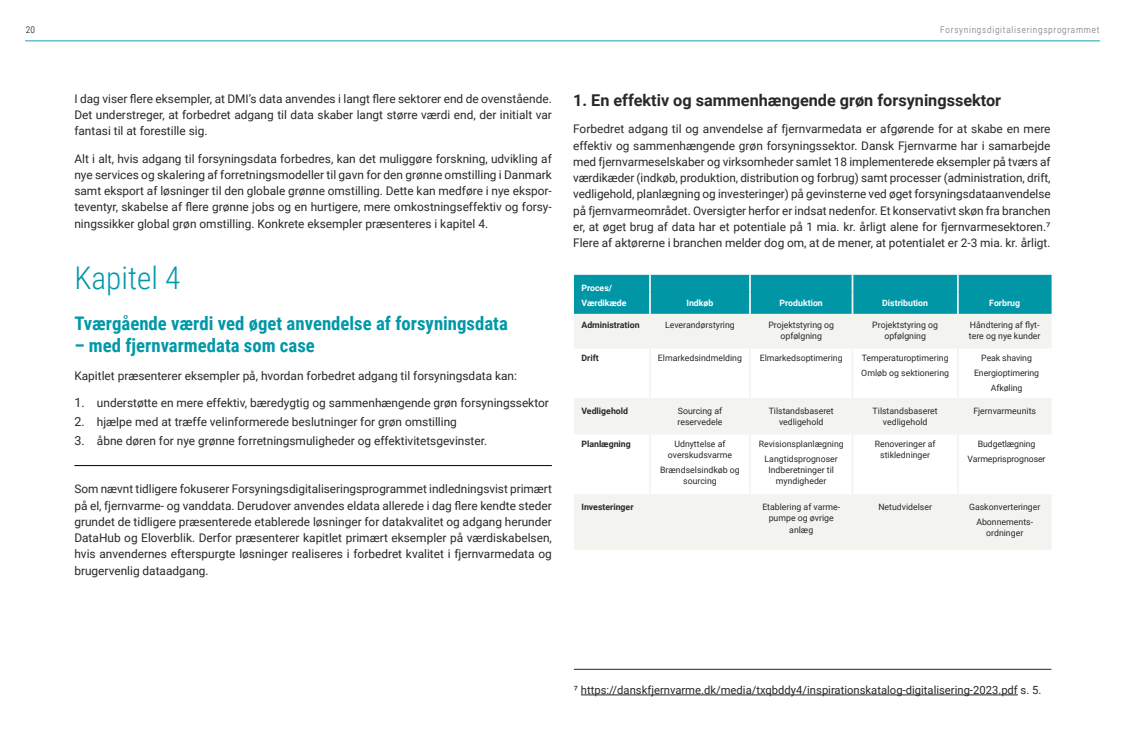
<style>
.page{position:relative;width:1125px;height:750px;background:#fff}
.page>*{position:absolute;margin:0;border:0;box-sizing:border-box;transform-origin:0 0}
.t1{font:300 31.25px "Roboto Condensed";color:#0098a8}
.t2{font:700 18.75px "Roboto Condensed";color:#0098a8}
.t3{font:700 16.25px "Roboto";color:#282827}
.t4{font:11.88px/16.2px "Roboto";color:#282827;text-align:justify}
.t5{font:11.25px "Roboto";color:#272727}
.t6{font:300 9.38px "Roboto Condensed";letter-spacing:.075em;color:#706f6f}
.t7{font:300 9.38px "Roboto Condensed";color:#000}
.t8{font:8.75px/11.2px "Roboto";color:#282827;text-align:center}
.t9{font:700 8.75px "Roboto";color:#282827}
.t10{font:700 8.75px/15.8px "Roboto";color:#fff}
.s1{font-size:12.5px}
</style>
<div class="page">
<hr style="left:25px;top:40px;width:1075px;height:1px;background:#4bb3c4">
<hr style="left:74px;top:465px;width:478px;height:1px;background:#000">
<hr style="left:574px;top:669px;width:477px;height:1px;background:#272727">
<hr style="left:581px;top:695px;width:437px;height:1px;background:#272727">
<svg style="left:574px;top:314px;width:478px;height:232px"></svg>
<hr style="left:574px;top:345px;width:75px;height:3px;background:#f3f3ef">
<hr style="left:651px;top:345px;width:98px;height:3px;background:#f3f3ef">
<hr style="left:751px;top:345px;width:101px;height:3px;background:#f3f3ef">
<hr style="left:853px;top:345px;width:104px;height:3px;background:#f3f3ef">
<hr style="left:959px;top:345px;width:93px;height:3px;background:#f3f3ef">
<hr style="left:574px;top:398px;width:75px;height:4px;background:#f3f3ef">
<hr style="left:651px;top:398px;width:98px;height:4px;background:#f3f3ef">
<hr style="left:751px;top:398px;width:101px;height:4px;background:#f3f3ef">
<hr style="left:853px;top:398px;width:104px;height:4px;background:#f3f3ef">
<hr style="left:959px;top:398px;width:93px;height:4px;background:#f3f3ef">
<hr style="left:574px;top:431px;width:75px;height:3px;background:#f3f3ef">
<hr style="left:651px;top:431px;width:98px;height:3px;background:#f3f3ef">
<hr style="left:751px;top:431px;width:101px;height:3px;background:#f3f3ef">
<hr style="left:853px;top:431px;width:104px;height:3px;background:#f3f3ef">
<hr style="left:959px;top:431px;width:93px;height:3px;background:#f3f3ef">
<hr style="left:574px;top:494px;width:75px;height:4px;background:#f3f3ef">
<hr style="left:651px;top:494px;width:98px;height:4px;background:#f3f3ef">
<hr style="left:751px;top:494px;width:101px;height:4px;background:#f3f3ef">
<hr style="left:853px;top:494px;width:104px;height:4px;background:#f3f3ef">
<hr style="left:959px;top:494px;width:93px;height:4px;background:#f3f3ef">
<hr style="left:574px;top:546px;width:76px;height:4px;background:#f3f3ef">
<hr style="left:650px;top:546px;width:100px;height:4px;background:#f3f3ef">
<hr style="left:750px;top:546px;width:102px;height:4px;background:#f3f3ef">
<hr style="left:852px;top:546px;width:106px;height:4px;background:#f3f3ef">
<hr style="left:958px;top:546px;width:94px;height:4px;background:#f3f3ef">
<div style="left:574px;top:275px;width:478px;height:39px;background:#0096a6"></div>
<hr style="left:957px;top:292px;width:2px;height:22px;background:#f3f3ef">
<hr style="left:649px;top:314px;width:2px;height:33px;background:#f3f3ef">
<hr style="left:749px;top:314px;width:2px;height:33px;background:#f3f3ef">
<hr style="left:852px;top:314px;width:1px;height:33px;background:#f3f3ef">
<hr style="left:957px;top:314px;width:2px;height:33px;background:#f3f3ef">
<hr style="left:649px;top:347px;width:2px;height:53px;background:#f3f3ef">
<hr style="left:749px;top:347px;width:2px;height:53px;background:#f3f3ef">
<hr style="left:852px;top:347px;width:1px;height:53px;background:#f3f3ef">
<hr style="left:957px;top:347px;width:2px;height:53px;background:#f3f3ef">
<hr style="left:649px;top:400px;width:2px;height:33px;background:#f3f3ef">
<hr style="left:749px;top:400px;width:2px;height:33px;background:#f3f3ef">
<hr style="left:852px;top:400px;width:1px;height:33px;background:#f3f3ef">
<hr style="left:957px;top:400px;width:2px;height:33px;background:#f3f3ef">
<hr style="left:649px;top:433px;width:2px;height:63px;background:#f3f3ef">
<hr style="left:749px;top:433px;width:2px;height:63px;background:#f3f3ef">
<hr style="left:852px;top:433px;width:1px;height:63px;background:#f3f3ef">
<hr style="left:957px;top:433px;width:2px;height:63px;background:#f3f3ef">
<hr style="left:649px;top:496px;width:2px;height:50px;background:#f3f3ef">
<hr style="left:749px;top:496px;width:2px;height:50px;background:#f3f3ef">
<hr style="left:852px;top:496px;width:1px;height:50px;background:#f3f3ef">
<hr style="left:957px;top:496px;width:2px;height:50px;background:#f3f3ef">
<p class="t7" style="left:26px;top:23px;width:11px">20</p>
<p class="t6" style="left:940px;top:23px;width:161px">Forsyningsdigitaliseringsprogrammet</p>
<p class="t4" style="left:74px;top:90px;width:479px">I dag viser flere eksempler, at DMI’s data anvendes i langt flere sektorer end de ovenstående.<br>Det understreger, at forbedret adgang til data skaber langt større værdi end, der initialt var fantasi til at forestille sig.</p>
<p class="t4" style="left:74px;top:150px;width:479px">Alt i alt, hvis adgang til forsyningsdata forbedres, kan det muliggøre forskning, udvikling af nye services og skalering af forretningsmodeller til gavn for den grønne omstilling i Danmark samt eksport af løsninger til den globale grønne omstilling. Dette kan medføre i nye ekspor&shy;teventyr, skabelse af flere grønne jobs og en hurtigere, mere omkostningseffektiv og forsy&shy;ningssikker global grøn omstilling. Konkrete eksempler præsenteres i kapitel 4.</p>
<h1 class="t1" style="left:74px;top:256px;width:107px">Kapitel 4</h1>
<h2 class="t2" style="left:74px;top:310px;width:435px">Tværgående værdi ved øget anvendelse af forsyningsdata</h2>
<h2 class="t2" style="left:74px;top:332px;width:242px">– med fjernvarmedata som case</h2>
<p class="t4" style="left:74px;top:367px;width:444px">Kapitlet præsenterer eksempler på, hvordan forbedret adgang til forsyningsdata kan:</p>
<p class="t4" style="left:74px;top:394px;width:476px"><span class="s1">1.</span> understøtte en mere effektiv, bæredygtig og sammenhængende grøn forsyningssektor</p>
<p class="t4" style="left:74px;top:413px;width:384px"><span class="s1">2.</span> hjælpe med at træffe velinformerede beslutninger for grøn omstilling</p>
<p class="t4" style="left:74px;top:432px;width:414px"><span class="s1">3.</span> åbne døren for nye grønne forretningsmuligheder og effektivitetsgevinster.</p>
<p class="t4" style="left:74px;top:481px;width:479px">Som nævnt tidligere fokuserer Forsyningsdigitaliseringsprogrammet indledningsvist primært på el, fjernvarme- og vanddata. Derudover anvendes eldata allerede i dag flere kendte steder grundet de tidligere præsenterede etablerede løsninger for datakvalitet og adgang herunder DataHub og Eloverblik. Derfor præsenterer kapitlet primært eksempler på værdiskabelsen, hvis anvendernes efterspurgte løsninger realiseres i forbedret kvalitet i fjernvarmedata og brugervenlig dataadgang.</p>
<h3 class="t3" style="left:573px;top:89px;width:430px">1. En effektiv og sammenhængende grøn forsyningssektor</h3>
<p class="t4" style="left:573px;top:121px;width:479px">Forbedret adgang til og anvendelse af fjernvarmedata er afgørende for at skabe en mere effektiv og sammenhængende grøn forsyningssektor. Dansk Fjernvarme har i samarbejde med fjernvarmeselskaber og virksomheder samlet 18 implementerede eksempler på tværs af værdikæder (indkøb, produktion, distribution og forbrug) samt processer (administration, drift, vedligehold, planlægning og investeringer) på gevinsterne ved øget forsyningsdataanvendelse på fjernvarmeområdet. Oversigter herfor er indsat nedenfor. Et konservativt skøn fra branchen er, at øget brug af data har et potentiale på 1 mia. kr. årligt alene for fjernvarmesektoren.7<br>Flere af aktørerne i branchen melder dog om, at de mener, at potentialet er 2-3 mia. kr. årligt.</p>
<p class="t10" style="left:581px;top:279px;width:47px">Proces/<br>Værdikæde</p>
<p class="t10" style="left:687px;top:295px;width:28px">Indkøb</p>
<p class="t10" style="left:780px;top:295px;width:45px">Produktion</p>
<p class="t10" style="left:882px;top:295px;width:47px">Distribution</p>
<p class="t10" style="left:989px;top:295px;width:32px">Forbrug</p>
<p class="t9" style="left:581px;top:319px;width:60px">Administration</p>
<p class="t8" style="left:665px;top:319px;width:71px">Leverandørstyring</p>
<p class="t8" style="left:768px;top:319px;width:67px">Projektstyring og opfølgning</p>
<p class="t8" style="left:872px;top:319px;width:67px">Projektstyring og opfølgning</p>
<p class="t8" style="left:969px;top:319px;width:73px;text-align:left">Håndtering af flyt&shy;tere og nye kunder</p>
<p class="t9" style="left:581px;top:352px;width:19px">Drift</p>
<p class="t8" style="left:658px;top:352px;width:86px">Elmarkedsindmelding</p>
<p class="t8" style="left:760px;top:352px;width:84px">Elmarkedsoptimering</p>
<p class="t8" style="left:861px;top:350px;width:89px;line-height:15px;text-align:left">Temperaturoptimering<br>Omløb og sektionering</p>
<p class="t8" style="left:974px;top:350px;width:67px;line-height:15px">Peak shaving<br>Energioptimering<br>Afkøling</p>
<p class="t9" style="left:581px;top:405px;width:48px">Vedligehold</p>
<p class="t8" style="left:678px;top:405px;width:46px;text-align:left">Sourcing af reservedele</p>
<p class="t8" style="left:769px;top:405px;width:67px">Tilstandsbaseret vedligehold</p>
<p class="t8" style="left:873px;top:405px;width:67px">Tilstandsbaseret vedligehold</p>
<p class="t8" style="left:973px;top:405px;width:64px">Fjernvarmeunits</p>
<p class="t9" style="left:581px;top:437px;width:51px">Planlægning</p>
<p class="t8" style="left:668px;top:438px;width:66px">Udnyttelse af overskudsvarme</p>
<p class="t8" style="left:660px;top:464px;width:81px">Brændselsindkøb og sourcing</p>
<p class="t8" style="left:875px;top:438px;width:62px">Renoveringer af stikledninger</p>
<p class="t8" style="left:968px;top:436px;width:80px;line-height:15px">Budgetlægning<br>Varmeprisprognoser</p>
<p class="t8" style="left:759px;top:436px;width:87px;line-height:15px">Revisionsplanlægning<br>Langtidsprognoser</p>
<p class="t8" style="left:768px;top:464px;width:67px">Indberetninger til myndigheder</p>
<p class="t9" style="left:581px;top:501px;width:54px">Investeringer</p>
<p class="t8" style="left:762px;top:501px;width:79px">Etablering af varme&shy;pumpe og øvrige anlæg</p>
<p class="t8" style="left:878px;top:501px;width:55px">Netudvidelser</p>
<p class="t8" style="left:969px;top:499px;width:73px;line-height:15px">Gaskonverteringer<br>Abonnements-</p>
<p class="t8" style="left:986px;top:527px;width:39px">ordninger</p>
<p class="t5" style="left:574px;top:682px;width:469px">7 https://danskfjernvarme.dk/media/txqbddy4/inspirationskatalog-digitalisering-2023.pdf s. 5.</p>
</div>
